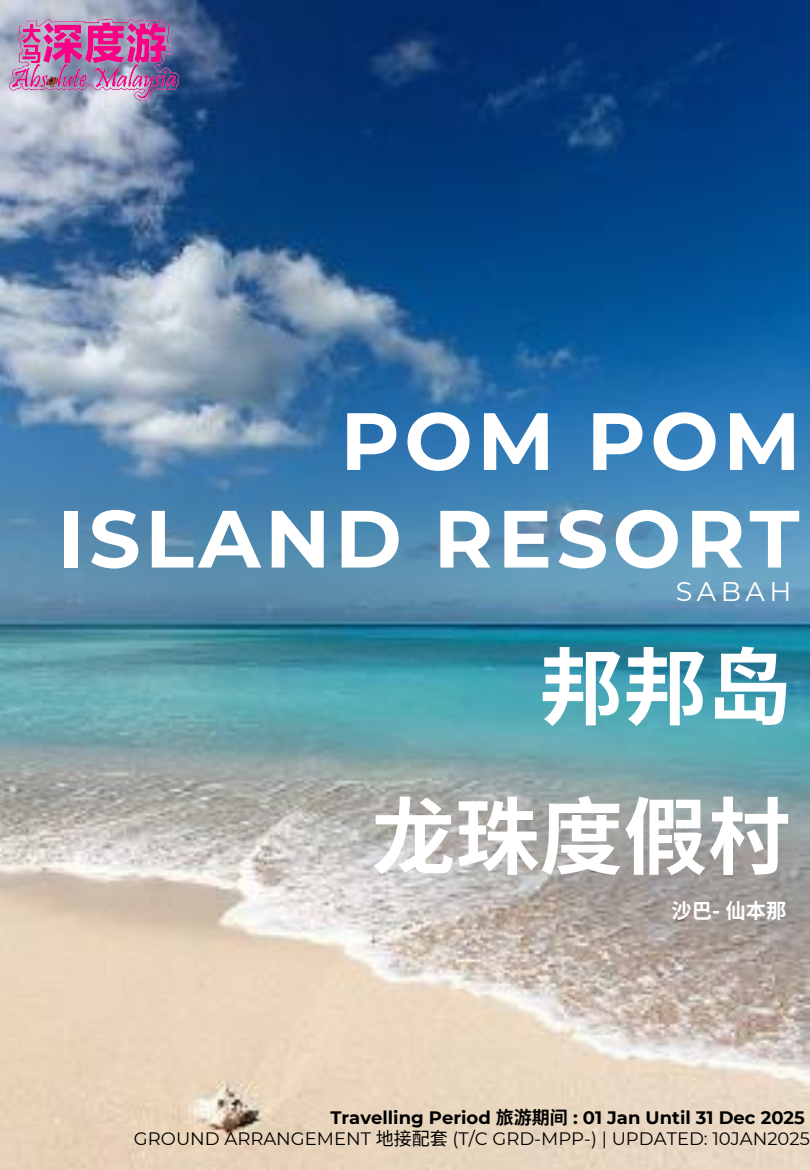
<style>
.page{position:relative;width:810px;height:1170px;background:#fff}
.page>*{position:absolute;margin:0;border:0;box-sizing:border-box;transform-origin:0 0}
.t1{font:700 84px/149.7px "Noto Sans CJ Ksc";color:#fff;text-align:right}
.t2{font:700 81px "Montserrat";letter-spacing:.055em;color:#fff}
.t3{font:27px "Montserrat";letter-spacing:.165em;color:#fff}
.t4{font:700 20.4px "Noto Sans CJ Ksc";color:#fff}
.t5{font:18px "Montserrat";color:#000}
.t6{font:700 18px "Montserrat";color:#000}
.s1{font-family:"Montserrat"}
.s2{font-family:"Noto Sans CJ Ksc"}
</style>
<div class="page">
<img style="left:0;top:0;width:809px;height:1170px">
<img style="left:0;top:0;width:188px;height:133px">
<p class="t2" style="left:340px;top:392px;width:462px">POM POM</p>
<p class="t2" style="left:58px;top:489px;width:743px">ISLAND RESORT</p>
<p class="t3" style="left:676px;top:575px;width:117px">SABAH</p>
<h2 class="t1" style="left:371px;top:608px;width:421px">邦邦岛<br>龙珠度假村</h2>
<h3 class="t4" style="left:671px;top:895px;width:117px">沙巴<span class="s1">-</span> 仙本那</h3>
<p class="t6" style="left:330px;top:1106px;width:476px">Travelling Period <span class="s2">旅游期间</span> : 01 Jan Until 31 Dec 2025</p>
<h1 class="t5" style="left:134px;top:1128px;width:678px">GROUND ARRANGEMENT <span class="s2">地接配套</span> (T/C GRD-MPP-) | UPDATED: 10JAN2025</h1>
</div>
